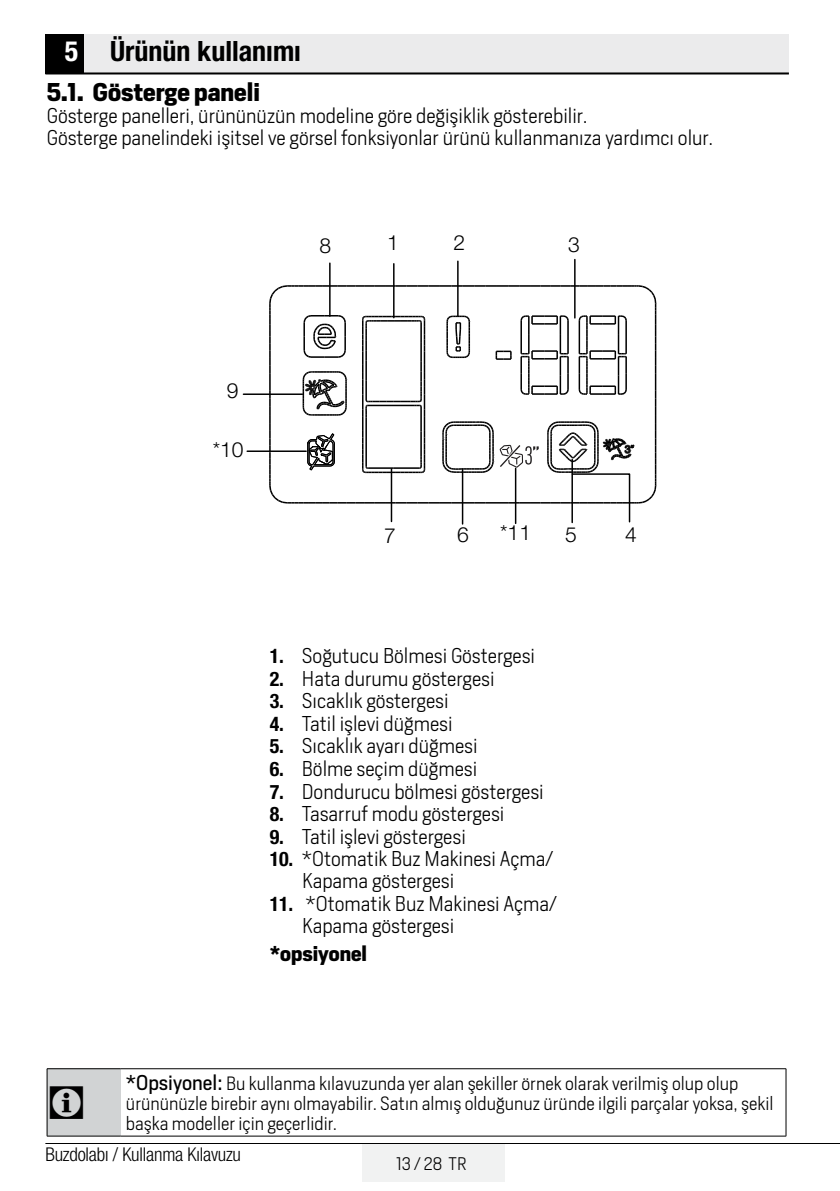
<style>
.page{position:relative;width:840px;height:1191px;background:#fff}
.page>*{position:absolute;margin:0;border:0;box-sizing:border-box;transform-origin:0 0}
.t1{font:48px "ZIWARNUN";color:#000}
.t2{font:700 condensed 28px "Helvetica Neue LT Pro";color:#000}
.t3{font:700 24px "Heron Sans";color:#000}
.t4{font:300 21px "Helvetica Neue LT Pro";color:#000}
.t5{font:300 20px/22px "Heron Sans";color:#000}
.t6{font:700 20px "Heron Sans";color:#000}
.t7{font:300 condensed 19px "Helvetica Neue LT Pro";letter-spacing:-.01em;color:#000}
.t8{font:300 18px/20px "Heron Sans";color:#000}
.t9{font:300 17px "Heron Sans";color:#000}
.s1{color:#fff}
.s2{font-family:"Helvetica Neue LT Pro";font-weight:700;font-stretch:condensed}
.s3{font-weight:400;font-size:20px}
</style>
<div class="page">
<div style="left:362px;top:1143px;width:143px;height:38px;background:#f1f2f2"></div>
<hr style="left:45px;top:1143px;width:794px;height:1px;background:#000">
<div style="left:45px;top:34px;width:40px;height:40px;background:#000"></div>
<div style="left:85px;top:34px;width:703px;height:40px;background:#ebebec"></div>
<hr style="left:45px;top:72px;width:743px;height:2px;background:#000">
<div style="left:47px;top:1068px;width:73px;height:68px;background:#d1d3d4"></div>
<hr style="left:47px;top:1135px;width:73px;height:1px;background:#000">
<hr style="left:120px;top:1135px;width:665px;height:1px;background:#000">
<hr style="left:47px;top:1069px;width:1px;height:66px;background:#000">
<hr style="left:785px;top:1069px;width:1px;height:66px;background:#000">
<hr style="left:47px;top:1068px;width:73px;height:1px;background:#000">
<hr style="left:120px;top:1068px;width:665px;height:1px;background:#000">
<hr style="left:243px;top:393px;width:59px;height:2px;background:#000">
<hr style="left:461px;top:469px;width:2px;height:55px;background:#000">
<hr style="left:329px;top:263px;width:1px;height:53px;background:#000">
<hr style="left:393px;top:264px;width:1px;height:54px;background:#000">
<hr style="left:457px;top:261px;width:1px;height:55px;background:#000">
<hr style="left:573px;top:259px;width:2px;height:59px;background:#000">
<hr style="left:247px;top:450px;width:59px;height:2px;background:#000">
<svg style="left:268px;top:284px;width:388px;height:239px"></svg>
<h2 class="t2" style="left:65px;top:34px;width:238px"><span class="s1">5</span> Ürünün kullanımı</h2>
<p class="t3" style="left:47px;top:76px;width:215px">5.1. Gösterge paneli</p>
<p class="t5" style="left:47px;top:104px;width:667px">Gösterge panelleri, ürününüzün modeline göre değişiklik gösterebilir.<br>Gösterge panelindeki işitsel ve görsel fonksiyonlar ürünü kullanmanıza yardımcı olur.</p>
<p class="t4" style="left:319px;top:233px;width:13px">8</p>
<p class="t4" style="left:387px;top:229px;width:13px">1</p>
<p class="t4" style="left:453px;top:230px;width:13px">2</p>
<p class="t4" style="left:568px;top:231px;width:13px">3</p>
<p class="t4" style="left:226px;top:378px;width:13px">9</p>
<p class="t4" style="left:212px;top:436px;width:32px">*10</p>
<p class="t4" style="left:500px;top:520px;width:32px">*11</p>
<p class="t4" style="left:384px;top:522px;width:13px">7</p>
<p class="t4" style="left:457px;top:521px;width:13px">6</p>
<p class="t4" style="left:564px;top:521px;width:13px">5</p>
<p class="t4" style="left:624px;top:521px;width:13px">4</p>
<p class="t5" style="left:270px;top:644px;width:266px"><span class="s2">1.</span> Soğutucu Bölmesi Göstergesi</p>
<p class="t5" style="left:270px;top:667px;width:226px"><span class="s2">2.</span> Hata durumu göstergesi</p>
<p class="t5" style="left:270px;top:689px;width:180px"><span class="s2">3.</span> Sıcaklık göstergesi</p>
<p class="t5" style="left:270px;top:712px;width:184px"><span class="s2">4.</span> Tatil işlevi düğmesi</p>
<p class="t5" style="left:270px;top:734px;width:209px"><span class="s2">5.</span> Sıcaklık ayarı düğmesi</p>
<p class="t5" style="left:270px;top:757px;width:209px"><span class="s2">6.</span> Bölme seçim düğmesi</p>
<p class="t5" style="left:270px;top:780px;width:275px"><span class="s2">7.</span> Dondurucu bölmesi göstergesi</p>
<p class="t5" style="left:270px;top:802px;width:236px"><span class="s2">8.</span> Tasarruf modu göstergesi</p>
<p class="t5" style="left:270px;top:825px;width:197px"><span class="s2">9.</span> Tatil işlevi göstergesi</p>
<p class="t5" style="left:302px;top:847px;width:253px;text-indent:-32px"><span class="s2">10.</span> *Otomatik Buz Makinesi Açma/<br>Kapama göstergesi</p>
<p class="t5" style="left:302px;top:892px;width:256px;text-indent:-32px"><span class="s2">11.</span> *Otomatik Buz Makinesi Açma/<br>Kapama göstergesi</p>
<p class="t6" style="left:270px;top:940px;width:99px">*opsiyonel</p>
<h1 class="t1" style="left:47px;top:1077px;width:42px">C</h1>
<p class="t8" style="left:126px;top:1073px;width:648px"><span class="s3">*Opsiyonel:</span> Bu kullanma kılavuzunda yer alan şekiller örnek olarak verilmiş olup olup ürününüzle birebir aynı olmayabilir. Satın almış olduğunuz üründe ilgili parçalar yoksa, şekil başka modeller için geçerlidir.</p>
<p class="t7" style="left:45px;top:1143px;width:197px">Buzdolabı / Kullanma Kılavuzu</p>
<p class="t9" style="left:396px;top:1152px;width:72px">13 / 28 TR</p>
</div>
